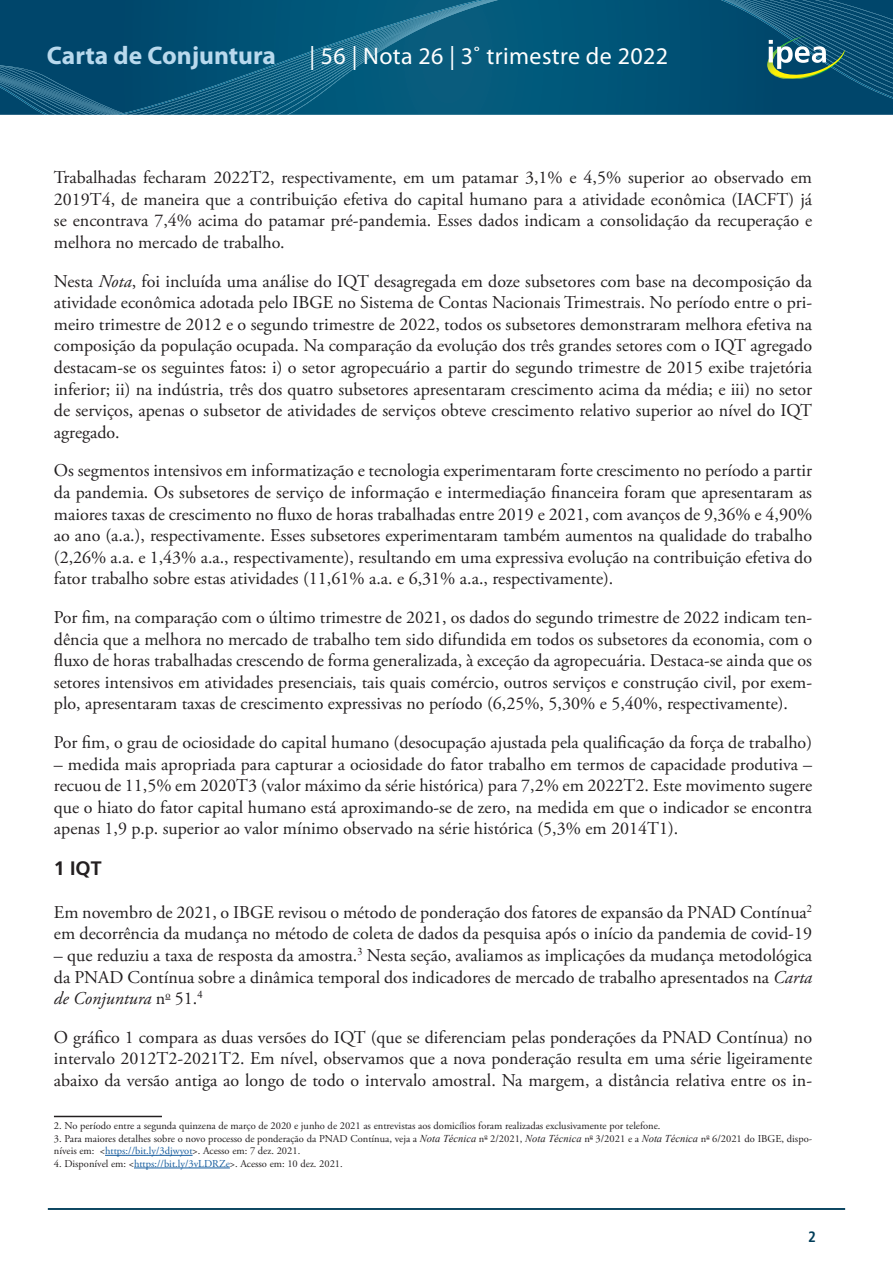
<style>
.page{position:relative;width:893px;height:1263px;background:#fff}
.page>*{position:absolute;margin:0;border:0;box-sizing:border-box;transform-origin:0 0}
.t1{font:700 25.5px "Myriad Pro";color:#b9d9ed}
.t2{font:24px "Myriad Pro";letter-spacing:.015em;color:#fff}
.Título_1{font:700 19.5px "Frutiger LT Pro";color:#231f20}
.corpo_de_texto{font:18px/21.6px "Adobe Garamond Pro";color:#231f20;text-align:justify}
.t3{font:700 condensed 15px "Frutiger LT Pro";color:#013d59}
.corpo_de_texto-2{font:10.5px/12.6px "Adobe Garamond Pro";color:#231f20}
.s1{font-style:italic}
.s2{font-family:"Times New Roman";font-style:italic}
.s3{color:#175d9e}
</style>
<div class="page">
<svg style="left:498px;top:0;width:395px;height:115px;background:#015376"></svg>
<svg style="left:0;top:0;width:498px;height:115px;background:#095779"></svg>
<hr style="left:48px;top:1208px;width:797px;height:2px;background:#013d59">
<svg style="left:721px;top:0;width:172px;height:100px;background:#165876"></svg>
<hr style="left:54px;top:1116px;width:108px;height:1px;background:#231f20">
<hr style="left:105px;top:1155px;width:88px;height:1px;background:#175d9e">
<hr style="left:134px;top:1168px;width:96px;height:1px;background:#175d9e">
<h1 class="t1" style="left:47px;top:39px;width:230px">Carta de Conjuntura</h1>
<h2 class="t2" style="left:309px;top:41px;width:360px">| 56 | Nota 26 | 3˚ trimestre de 2022</h2>
<p class="corpo_de_texto" style="left:54px;top:167px;width:760px">Trabalhadas fecharam 2022T2, respectivamente, em um patamar 3,1% e 4,5% superior ao observado em 2019T4, de maneira que a contribuição efetiva do capital humano para a atividade econômica (IACFT) já se encontrava 7,4% acima do patamar pré-pandemia. Esses dados indicam a consolidação da recuperação e melhora no mercado de trabalho.</p>
<p class="corpo_de_texto" style="left:54px;top:271px;width:760px">Nesta <span class="s1">Nota</span>, foi incluída uma análise do IQT desagregada em doze subsetores com base na decomposição da atividade econômica adotada pelo IBGE no Sistema de Contas Nacionais Trimestrais. No período entre o pri&shy;meiro trimestre de 2012 e o segundo trimestre de 2022, todos os subsetores demonstraram melhora efetiva na composição da população ocupada. Na comparação da evolução dos três grandes setores com o IQT agregado destacam-se os seguintes fatos: i) o setor agropecuário a partir do segundo trimestre de 2015 exibe trajetória inferior; ii) na indústria, três dos quatro subsetores apresentaram crescimento acima da média; e iii) no setor de serviços, apenas o subsetor de atividades de serviços obteve crescimento relativo superior ao nível do IQT agregado.</p>
<p class="corpo_de_texto" style="left:54px;top:460px;width:760px">Os segmentos intensivos em informatização e tecnologia experimentaram forte crescimento no período a partir da pandemia. Os subsetores de serviço de informação e intermediação financeira foram que apresentaram as maiores taxas de crescimento no fluxo de horas trabalhadas entre 2019 e 2021, com avanços de 9,36% e 4,90% ao ano (a.a.), respectivamente. Esses subsetores experimentaram também aumentos na qualidade do trabalho (2,26% a.a. e 1,43% a.a., respectivamente), resultando em uma expressiva evolução na contribuição efetiva do fator trabalho sobre estas atividades (11,61% a.a. e 6,31% a.a., respectivamente).</p>
<p class="corpo_de_texto" style="left:54px;top:607px;width:760px">Por fim, na comparação com o último trimestre de 2021, os dados do segundo trimestre de 2022 indicam ten&shy;dência que a melhora no mercado de trabalho tem sido difundida em todos os subsetores da economia, com o fluxo de horas trabalhadas crescendo de forma generalizada, à exceção da agropecuária. Destaca-se ainda que os setores intensivos em atividades presenciais, tais quais comércio, outros serviços e construção civil, por exem&shy;plo, apresentaram taxas de crescimento expressivas no período (6,25%, 5,30% e 5,40%, respectivamente).</p>
<p class="corpo_de_texto" style="left:54px;top:732px;width:760px">Por fim, o grau de ociosidade do capital humano (desocupação ajustada pela qualificação da força de trabalho)</p>
<p class="corpo_de_texto" style="left:54px;top:754px;width:760px">– medida mais apropriada para capturar a ociosidade do fator trabalho em termos de capacidade produtiva – recuou de 11,5% em 2020T3 (valor máximo da série histórica) para 7,2% em 2022T2. Este movimento sugere que o hiato do fator capital humano está aproximando-se de zero, na medida em que o indicador se encontra apenas 1,9 p.p. superior ao valor mínimo observado na série histórica (5,3% em 2014T1).</p>
<p class="Título_1" style="left:54px;top:857px;width:49px">1 IQT</p>
<p class="corpo_de_texto" style="left:54px;top:902px;width:760px">Em novembro de 2021, o IBGE revisou o método de ponderação dos fatores de expansão da PNAD Contínua<sup>2 </sup>em decorrência da mudança no método de coleta de dados da pesquisa após o início da pandemia de covid-19</p>
<p class="corpo_de_texto" style="left:54px;top:945px;width:760px">– que reduziu a taxa de resposta da amostra.<sup>3</sup> Nesta seção, avaliamos as implicações da mudança metodológica da PNAD Contínua sobre a dinâmica temporal dos indicadores de mercado de trabalho apresentados na <span class="s1">Carta de Conjuntura</span> n<sup>o</sup> 51.<sup>4</sup></p>
<p class="corpo_de_texto" style="left:54px;top:1027px;width:760px">O gráfico 1 compara as duas versões do IQT (que se diferenciam pelas ponderações da PNAD Contínua) no intervalo 2012T2-2021T2. Em nível, observamos que a nova ponderação resulta em uma série ligeiramente abaixo da versão antiga ao longo de todo o intervalo amostral. Na margem, a distância relativa entre os in-</p>
<p class="corpo_de_texto-2" style="left:54px;top:1120px;width:608px">2. No período entre a segunda quinzena de março de 2020 e junho de 2021 as entrevistas aos domicílios foram realizadas exclusivamente por telefone.</p>
<p class="corpo_de_texto-2" style="left:54px;top:1132px;width:760px">3. Para maiores detalhes sobre o novo processo de ponderação da PNAD Contínua, veja a <span class="s2">Nota Técnica</span> n<sup>o</sup> 2/2021, <span class="s2">Nota Técnica</span> n<sup>o</sup> 3/2021 e a <span class="s2">Nota Técnica</span> n<sup>o</sup> 6/2021 do IBGE, dispo&shy;níveis em: &lt;<span class="s3">https://bit.ly/3djwyot</span>&gt;. Acesso em: 7 dez. 2021.</p>
<p class="corpo_de_texto-2" style="left:54px;top:1157px;width:290px">4. Disponível em: &lt;<span class="s3">https://bit.ly/3vLDRZe</span>&gt;. Acesso em: 10 dez. 2021.</p>
<p class="t3" style="left:808px;top:1228px;width:9px">2</p>
</div>
